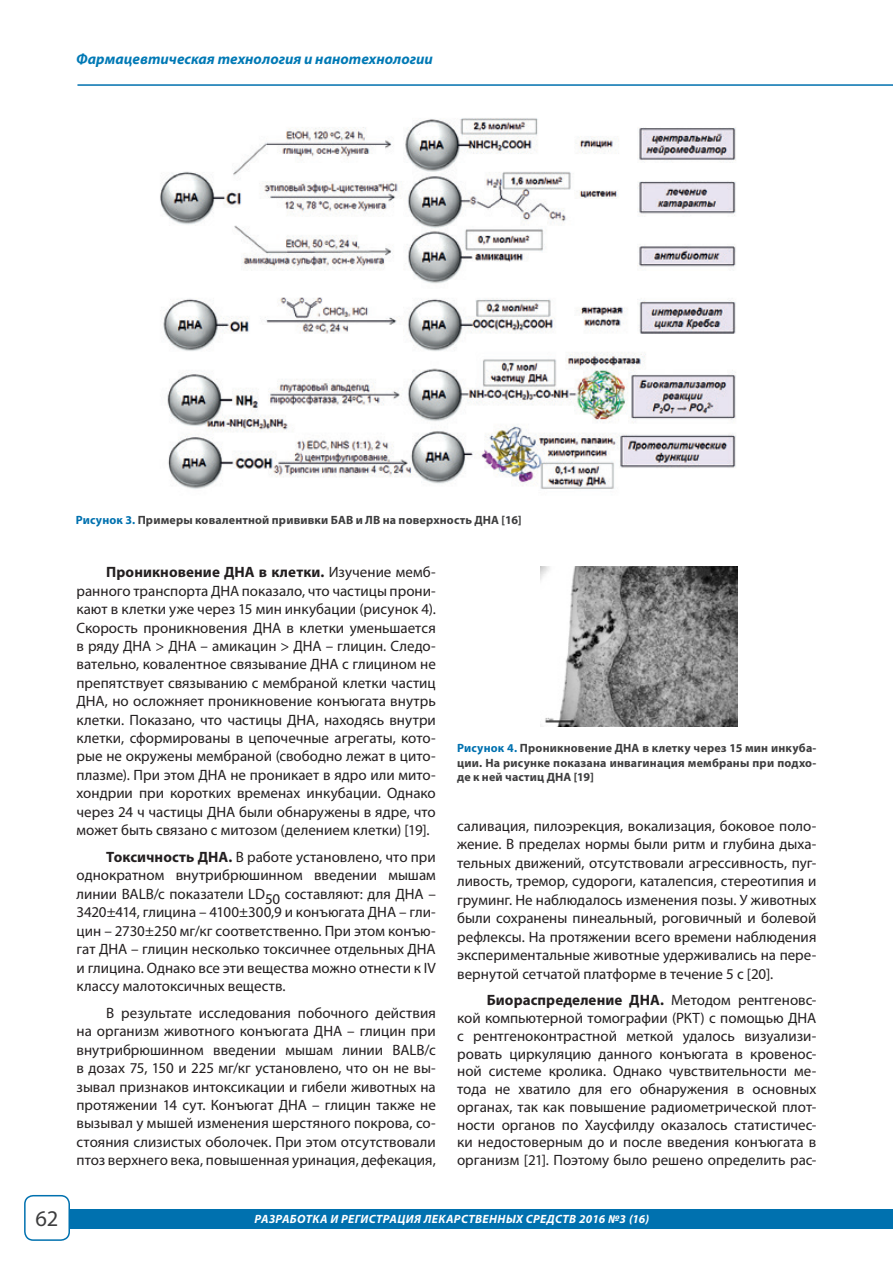
<style>
.page{position:relative;width:893px;height:1263px;background:#fff}
.page>*{position:absolute;margin:0;border:0;box-sizing:border-box;transform-origin:0 0}
.Заголовок_3_copy{font:22.5px "Myriad Pro";color:#3e3e3f}
.Основной{font:15px/18.5px "Myriad Pro";color:#231f20;text-align:justify}
.t1{font:italic 700 15px "Myriad Pro";color:#0079b5}
.Основной-2{font:700 12px/14.4px "Myriad Pro";letter-spacing:.015em;color:#3e3e3f;text-align:justify}
.t2{font:italic 700 12px "Myriad Pro";letter-spacing:.03em;color:#fff}
.s1{color:#0071af}
.s2{font-weight:700}
</style>
<div class="page">
<div style="left:70px;top:1209px;width:823px;height:20px;background:#0071af"></div>
<div style="left:24px;top:1195px;width:46px;height:46px;border:2px solid #0071af;border-radius:9px"></div>
<hr style="left:77px;top:84px;width:816px;height:2px;background:#0071af">
<img style="left:160px;top:118px;width:576px;height:371px">
<img style="left:541px;top:566px;width:196px;height:160px">
<p class="t1" style="left:76px;top:50px;width:358px">Фармацевтическая технология и нанотехнологии</p>
<p class="Основной-2" style="left:76px;top:513px;width:447px"><span class="s1">Рисунок 3.</span> Примеры ковалентной прививки БАВ и ЛВ на поверхность ДНА [16]</p>
<p class="Основной" style="left:77px;top:563px;width:361px;text-indent:30px"><span class="s2">Проникновение ДНА в клетки.</span> Изучение мемб&shy;ранного транспорта ДНА показало, что частицы прони&shy;кают в клетки уже через 15 мин инкубации (рисунок 4).<br>Скорость проникновения ДНА в клетки уменьшается в ряду ДНА &gt; ДНА – амикацин &gt; ДНА – глицин. Следо&shy;вательно, ковалентное связывание ДНА с глицином не препятствует связыванию с мембраной клетки частиц ДНА, но осложняет проникновение конъюгата внутрь клетки. Показано, что частицы ДНА, находясь внутри клетки, сформированы в цепочечные агрегаты, кото&shy;рые не окружены мембраной (свободно лежат в цито&shy;плазме). При этом ДНА не проникает в ядро или мито&shy;хондрии при коротких временах инкубации. Однако через 24 ч частицы ДНА были обнаружены в ядре, что может быть связано с митозом (делением клетки) [19].</p>
<p class="Основной" style="left:77px;top:847px;width:361px;text-indent:30px"><span class="s2">Токсичность ДНА.</span> В работе установлено, что при однократном внутрибрюшинном введении мышам линии BALB/c показатели LD50 составляют: для ДНА – 3420±414, глицина – 4100±300,9 и конъюгата ДНА – гли&shy;цин – 2730±250 мг/кг соответственно. При этом конъю&shy;гат ДНА – глицин несколько токсичнее отдельных ДНА и глицина. Однако все эти вещества можно отнести к IV классу малотоксичных веществ.</p>
<p class="Основной" style="left:77px;top:1003px;width:361px;text-indent:30px">В результате исследования побочного действия на организм животного конъюгата ДНА – глицин при внутрибрюшинном введении мышам линии BALB/c в дозах 75, 150 и 225 мг/кг установлено, что он не вы&shy;зывал признаков интоксикации и гибели животных на протяжении 14 сут. Конъюгат ДНА – глицин также не вызывал у мышей изменения шерстяного покрова, со&shy;стояния слизистых оболочек. При этом отсутствовали птоз верхнего века, повышенная уринация, дефекация,</p>
<p class="Основной-2" style="left:457px;top:741px;width:361px"><span class="s1">Рисунок 4.</span> Проникновение ДНА в клетку через 15 мин инкуба&shy;ции. На рисунке показана инвагинация мембраны при подхо&shy;де к ней частиц ДНА [19]</p>
<p class="Основной" style="left:457px;top:816px;width:361px">саливация, пилоэрекция, вокализация, боковое поло&shy;жение. В пределах нормы были ритм и глубина дыха&shy;тельных движений, отсутствовали агрессивность, пуг&shy;ливость, тремор, судороги, каталепсия, стереотипия и груминг. Не наблюдалось изменения позы. У животных были сохранены пинеальный, роговичный и болевой рефлексы. На протяжении всего времени наблюдения экспериментальные животные удерживались на пере&shy;вернутой сетчатой платформе в течение 5 с [20].</p>
<p class="Основной" style="left:457px;top:991px;width:361px;line-height:17.7px;text-indent:30px"><span class="s2">Биораспределение ДНА.</span> Методом рентгеновс&shy;кой компьютерной томографии (РКТ) с помощью ДНА с рентгеноконтрастной меткой удалось визуализи&shy;ровать циркуляцию данного конъюгата в кровенос&shy;ной системе кролика. Однако чувствительности ме&shy;тода не хватило для его обнаружения в основных органах, так как повышение радиометрической плот&shy;ности органов по Хаусфилду оказалось статистичес&shy;ки недостоверным до и после введения конъюгата в организм [21]. Поэтому было решено определить рас-</p>
<p class="Заголовок_3_copy" style="left:36px;top:1204px;width:24px">62</p>
<p class="t2" style="left:254px;top:1211px;width:396px">РАЗРАБОТКА И РЕГИСТРАЦИЯ ЛЕКАРСТВЕННЫХ СРЕДСТВ 2016 №3 (16)</p>
</div>
